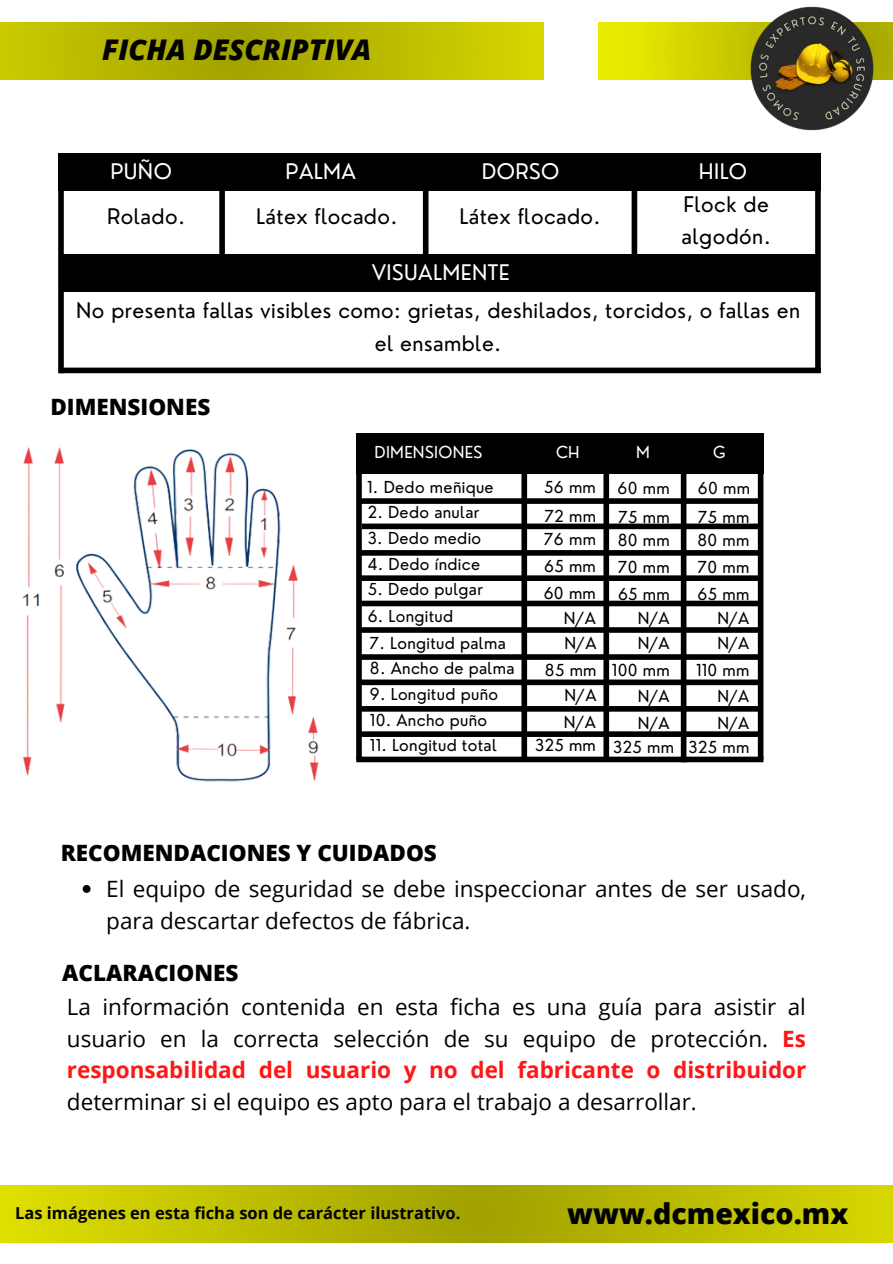
<style>
.page{position:relative;width:893px;height:1264px;background:#fff}
.page>*{position:absolute;margin:0;border:0;box-sizing:border-box;transform-origin:0 0}
.t1{font:italic 800 28.5px "Open Sans";color:#000}
.t2{font:800 28.5px "Open Sans";color:#000}
.t3{font:22.5px/31.5px "Open Sans";color:#000}
.t4{font:800 22.5px "Open Sans";color:#000}
.t5{font:21px/32.5px "Nourd";letter-spacing:.02em;color:#000;text-align:center}
.t6{font:21px "Nourd";letter-spacing:.02em;color:#fff}
.t7{font:700 16.5px "Open Sans";color:#000}
.t8{font:16.05px "Nourd";letter-spacing:.02em;color:#000}
.t9{font:16.05px "Nourd";letter-spacing:.02em;color:#fff}
.s1{font-weight:700;color:#ff1616}
</style>
<div class="page">
<img style="left:0;top:1185px;width:892px;height:57px">
<img style="left:0;top:22px;width:543px;height:57px">
<img style="left:598px;top:22px;width:294px;height:58px">
<div style="left:58px;top:153px;width:762px;height:38px;background:#000"></div>
<div style="left:219px;top:178px;width:6px;height:95px;background:#000"></div>
<div style="left:423px;top:178px;width:5px;height:113px;background:#000"></div>
<div style="left:58px;top:172px;width:6px;height:201px;background:#000"></div>
<div style="left:815px;top:171px;width:5px;height:199px;background:#000"></div>
<div style="left:59px;top:254px;width:758px;height:37px;background:#000"></div>
<div style="left:59px;top:367px;width:761px;height:6px;background:#000"></div>
<div style="left:631px;top:178px;width:6px;height:113px;background:#000"></div>
<div style="left:356px;top:433px;width:407px;height:41px;background:#000"></div>
<div style="left:356px;top:433px;width:6px;height:326px;background:#000"></div>
<div style="left:521px;top:436px;width:6px;height:323px;background:#000"></div>
<div style="left:603px;top:433px;width:6px;height:326px;background:#000"></div>
<div style="left:359px;top:498px;width:401px;height:6px;background:#000"></div>
<div style="left:362px;top:523px;width:398px;height:6px;background:#000"></div>
<div style="left:359px;top:550px;width:401px;height:5px;background:#000"></div>
<div style="left:359px;top:575px;width:401px;height:6px;background:#000"></div>
<div style="left:361px;top:600px;width:399px;height:6px;background:#000"></div>
<div style="left:359px;top:627px;width:401px;height:6px;background:#000"></div>
<div style="left:361px;top:654px;width:399px;height:6px;background:#000"></div>
<div style="left:359px;top:679px;width:401px;height:6px;background:#000"></div>
<div style="left:361px;top:706px;width:399px;height:5px;background:#000"></div>
<div style="left:359px;top:731px;width:401px;height:6px;background:#000"></div>
<div style="left:356px;top:756px;width:407px;height:6px;background:#000"></div>
<div style="left:757px;top:435px;width:6px;height:324px;background:#000"></div>
<div style="left:680px;top:435px;width:6px;height:327px;background:#000"></div>
<img style="left:22px;top:447px;width:297px;height:335px">
<img style="left:738px;top:6px;width:138px;height:125px">
<svg style="left:83px;top:885px;width:8px;height:7px"></svg>
<p class="t1" style="left:102px;top:30px;width:271px">FICHA DESCRIPTIVA</p>
<p class="t6" style="left:110px;top:158px;width:63px">PUÑO</p>
<p class="t6" style="left:285px;top:158px;width:72px">PALMA</p>
<p class="t6" style="left:482px;top:158px;width:79px">DORSO</p>
<p class="t5" style="left:107px;top:200px;width:80px">Rolado.</p>
<p class="t5" style="left:256px;top:200px;width:143px">Látex flocado.</p>
<p class="t5" style="left:459px;top:200px;width:143px">Látex flocado.</p>
<p class="t6" style="left:372px;top:259px;width:139px">VISUALMENTE</p>
<p class="t6" style="left:698px;top:158px;width:50px">HILO</p>
<p class="t5" style="left:681px;top:187px;width:91px;text-align:left">Flock de algodón.</p>
<p class="t5" style="left:76px;top:294px;width:725px">No presenta fallas visibles como: grietas, deshilados, torcidos, o fallas en el ensamble.</p>
<p class="t4" style="left:50px;top:391px;width:161px">DIMENSIONES</p>
<p class="t9" style="left:374px;top:441px;width:109px">DIMENSIONES</p>
<p class="t9" style="left:556px;top:441px;width:25px">CH</p>
<p class="t8" style="left:367px;top:476px;width:128px">1. Dedo meñique</p>
<p class="t8" style="left:544px;top:477px;width:53px">56 mm</p>
<p class="t8" style="left:544px;top:528px;width:54px">76 mm</p>
<p class="t8" style="left:368px;top:502px;width:113px">2. Dedo anular</p>
<p class="t8" style="left:544px;top:506px;width:53px">72 mm</p>
<p class="t8" style="left:544px;top:556px;width:53px">65 mm</p>
<p class="t8" style="left:368px;top:579px;width:117px">5. Dedo pulgar</p>
<p class="t8" style="left:543px;top:583px;width:54px">60 mm</p>
<p class="t8" style="left:564px;top:633px;width:34px">N/A</p>
<p class="t8" style="left:368px;top:528px;width:115px">3. Dedo medio</p>
<p class="t8" style="left:368px;top:553px;width:114px">4. Dedo índice</p>
<p class="t8" style="left:368px;top:605px;width:87px">6. Longitud</p>
<p class="t8" style="left:564px;top:608px;width:34px">N/A</p>
<p class="t8" style="left:369px;top:632px;width:138px">7. Longitud palma</p>
<p class="t8" style="left:370px;top:658px;width:146px">8. Ancho de palma</p>
<p class="t8" style="left:545px;top:659px;width:53px">85 mm</p>
<p class="t8" style="left:370px;top:684px;width:130px">9. Longitud puño</p>
<p class="t8" style="left:564px;top:684px;width:34px">N/A</p>
<p class="t8" style="left:535px;top:735px;width:62px">325 mm</p>
<p class="t8" style="left:370px;top:709px;width:119px">10. Ancho puño</p>
<p class="t8" style="left:370px;top:735px;width:128px">11. Longitud total</p>
<p class="t8" style="left:564px;top:712px;width:34px">N/A</p>
<p class="t9" style="left:636px;top:441px;width:15px">M</p>
<p class="t9" style="left:713px;top:441px;width:14px">G</p>
<p class="t8" style="left:617px;top:477px;width:54px">60 mm</p>
<p class="t8" style="left:618px;top:506px;width:53px">75 mm</p>
<p class="t8" style="left:617px;top:530px;width:53px">80 mm</p>
<p class="t8" style="left:617px;top:557px;width:53px">70 mm</p>
<p class="t8" style="left:618px;top:583px;width:53px">65 mm</p>
<p class="t8" style="left:637px;top:607px;width:34px">N/A</p>
<p class="t8" style="left:637px;top:633px;width:34px">N/A</p>
<p class="t8" style="left:612px;top:660px;width:59px">100 mm</p>
<p class="t8" style="left:637px;top:685px;width:34px">N/A</p>
<p class="t8" style="left:637px;top:712px;width:34px">N/A</p>
<p class="t8" style="left:613px;top:736px;width:62px">325 mm</p>
<p class="t8" style="left:697px;top:477px;width:54px">60 mm</p>
<p class="t8" style="left:697px;top:506px;width:53px">75 mm</p>
<p class="t8" style="left:697px;top:530px;width:53px">80 mm</p>
<p class="t8" style="left:697px;top:557px;width:53px">70 mm</p>
<p class="t8" style="left:697px;top:583px;width:53px">65 mm</p>
<p class="t8" style="left:717px;top:607px;width:34px">N/A</p>
<p class="t8" style="left:717px;top:633px;width:34px">N/A</p>
<p class="t8" style="left:696px;top:660px;width:55px">110 mm</p>
<p class="t8" style="left:717px;top:685px;width:34px">N/A</p>
<p class="t8" style="left:717px;top:712px;width:34px">N/A</p>
<p class="t8" style="left:688px;top:736px;width:62px">325 mm</p>
<p class="t4" style="left:61px;top:836px;width:377px">RECOMENDACIONES Y CUIDADOS</p>
<p class="t3" style="left:106px;top:872px;width:701px">El equipo de seguridad se debe inspeccionar antes de ser usado, para descartar defectos de fábrica.</p>
<p class="t4" style="left:62px;top:956px;width:178px">ACLARACIONES</p>
<p class="t3" style="left:67px;top:990px;width:741px;text-align:justify">La información contenida en esta ficha es una guía para asistir al usuario en la correcta selección de su equipo de protección. <span class="s1">Es responsabilidad del usuario y no del fabricante o distribuidor </span>determinar si el equipo es apto para el trabajo a desarrollar.</p>
<p class="t7" style="left:15px;top:1200px;width:447px">Las imágenes en esta ficha son de carácter ilustrativo.</p>
<p class="t2" style="left:567px;top:1193px;width:282px">www.dcmexico.mx</p>
</div>
